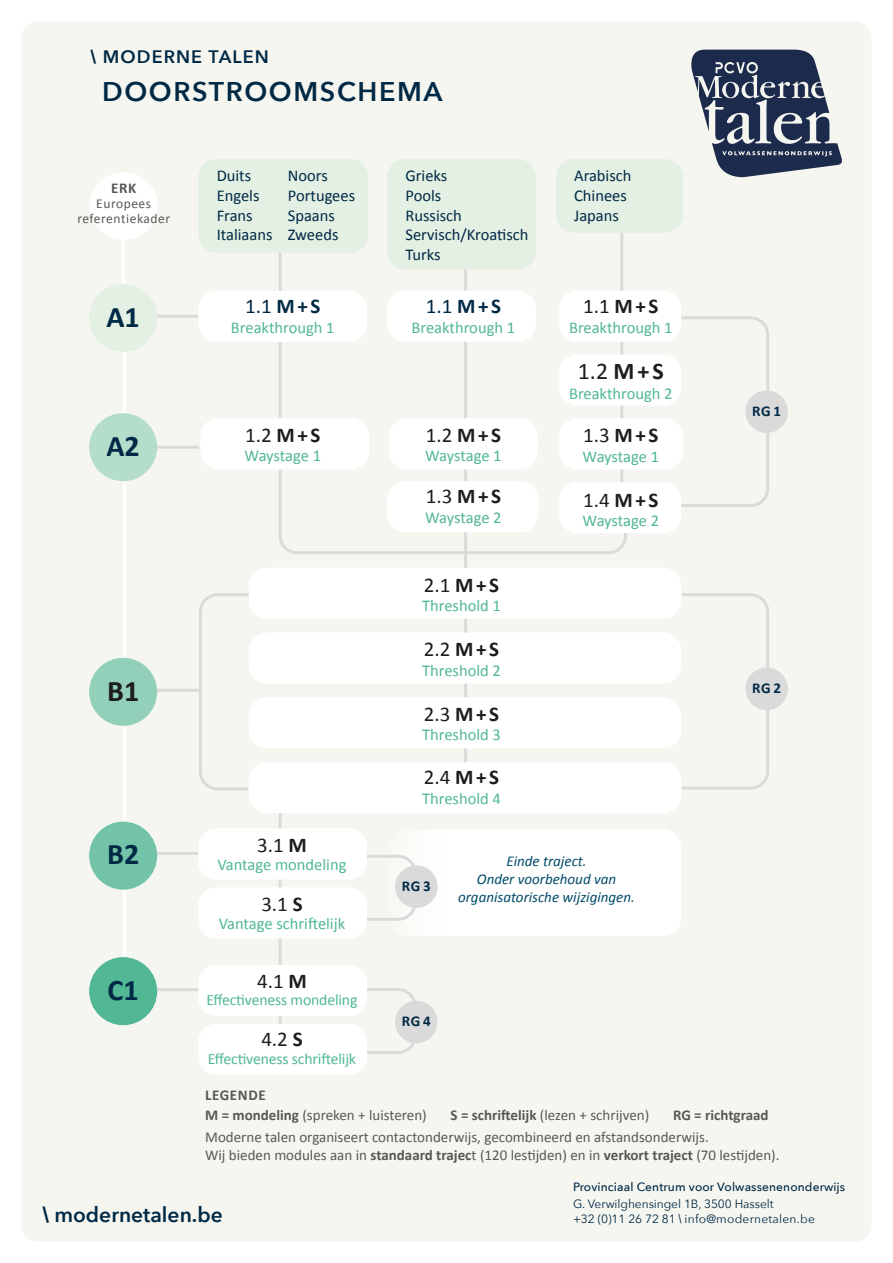
<style>
.page{position:relative;width:893px;height:1263px;background:#fff}
.page>*{position:absolute;margin:0;border:0;box-sizing:border-box;transform-origin:0 0}
.t1{font:700 30px "Calibri";color:#002945}
.t2{font:700 30px "Calibri";color:#1d1d1b}
.t3{font:600 27px "Avenir Next";letter-spacing:.06em;color:#002945}
.t4{font:24px "Calibri";color:#1d1d1b}
.t5{font:21px "Calibri";color:#1d1d1b}
.t6{font:600 21px "Avenir Next";color:#002945}
.t7{font:21px "Calibri";color:#002945}
.t8{font:600 18px "Avenir Next";letter-spacing:.06em;color:#002945}
.t9{font:16.5px "Calibri";color:#51b795}
.t10{font:16.5px/19.8px "Calibri";color:#002945}
.t11{font:15.75px "Calibri";letter-spacing:-.01em;color:#51b795}
.t12{font:15px/20.1px "Calibri";color:#575756}
.t13{font:italic 15px/18px "Calibri";color:#004b6a;text-align:center}
.t14{font:700 15px "Calibri";color:#575756}
.t15{font:700 15px "Calibri";letter-spacing:.03em;color:#002945}
.t16{font:13.5px/15px "Calibri";letter-spacing:.04em;color:#575756;text-align:center}
.t17{font:500 12px "Avenir Next";letter-spacing:.01em;color:#002945}
.t18{font:12px "Avenir Next";letter-spacing:.02em;color:#002945}
.t19{font:12px "Avenir Next";letter-spacing:-.005em;color:#002945}
.s1{font-family:"Avenir Next Condensed";font-weight:800}
.s2{font-weight:700}
.s3{font-family:"Avenir Next Condensed";font-weight:600}
</style>
<div class="page">
<div style="left:21px;top:21px;width:851px;height:1221px;background:#f6f6f1;border-radius:17px"></div>
<svg style="left:691px;top:50px;width:151px;height:127px"></svg>
<hr style="left:121px;top:233px;width:3px;height:51px;background:#fff">
<hr style="left:123px;top:352px;width:3px;height:61px;background:#fff">
<hr style="left:123px;top:482px;width:3px;height:176px;background:#fff">
<hr style="left:123px;top:890px;width:3px;height:67px;background:#fff">
<hr style="left:123px;top:726px;width:3px;height:96px;background:#fff">
<div style="left:389px;top:829px;width:292px;height:107px;background:#fff;border-radius:18px"></div>
<svg style="left:367px;top:988px;width:49px;height:66px"></svg>
<svg style="left:353px;top:853px;width:63px;height:69px"></svg>
<svg style="left:667px;top:316px;width:102px;height:191px"></svg>
<svg style="left:678px;top:593px;width:91px;height:197px"></svg>
<hr style="left:279px;top:807px;width:3px;height:258px;background:#dadada">
<hr style="left:464px;top:259px;width:3px;height:528px;background:#dadada">
<hr style="left:620px;top:233px;width:3px;height:255px;background:#dadada">
<svg style="left:278px;top:253px;width:349px;height:302px"></svg>
<hr style="left:157px;top:315px;width:42px;height:3px;background:#dadada">
<hr style="left:157px;top:446px;width:42px;height:3px;background:#dadada">
<hr style="left:157px;top:689px;width:42px;height:3px;background:#dadada">
<svg style="left:199px;top:593px;width:64px;height:198px"></svg>
<hr style="left:157px;top:852px;width:58px;height:3px;background:#dadada">
<hr style="left:157px;top:988px;width:58px;height:3px;background:#dadada">
<div style="left:198px;top:291px;width:169px;height:51px;background:#fff;border-radius:18px"></div>
<div style="left:200px;top:418px;width:169px;height:51px;background:#fff;border-radius:18px"></div>
<div style="left:198px;top:828px;width:169px;height:51px;background:#fff;border-radius:18px"></div>
<div style="left:198px;top:965px;width:169px;height:51px;background:#fff;border-radius:18px"></div>
<div style="left:198px;top:887px;width:169px;height:51px;background:#fff;border-radius:18px"></div>
<div style="left:198px;top:1024px;width:169px;height:51px;background:#fff;border-radius:18px"></div>
<div style="left:389px;top:418px;width:149px;height:51px;background:#fff;border-radius:18px"></div>
<div style="left:559px;top:418px;width:124px;height:51px;background:#fff;border-radius:18px"></div>
<div style="left:559px;top:291px;width:122px;height:51px;background:#fff;border-radius:18px"></div>
<div style="left:387px;top:291px;width:149px;height:51px;background:#fff;border-radius:18px"></div>
<div style="left:559px;top:355px;width:122px;height:51px;background:#fff;border-radius:18px"></div>
<div style="left:559px;top:482px;width:122px;height:51px;background:#fff;border-radius:18px"></div>
<div style="left:387px;top:481px;width:151px;height:51px;background:#fff;border-radius:18px"></div>
<div style="left:198px;top:159px;width:170px;height:94px;background:#e4f0e3;border-radius:18px"></div>
<div style="left:387px;top:159px;width:149px;height:111px;background:#e4f0e3;border-radius:18px"></div>
<div style="left:556px;top:159px;width:127px;height:74px;background:#e4f0e3;border-radius:18px"></div>
<div style="left:249px;top:568px;width:432px;height:51px;background:#fff;border-radius:18px"></div>
<div style="left:249px;top:632px;width:432px;height:51px;background:#fff;border-radius:18px"></div>
<div style="left:249px;top:697px;width:432px;height:51px;background:#fff;border-radius:18px"></div>
<div style="left:249px;top:762px;width:432px;height:51px;background:#fff;border-radius:18px"></div>
<div style="left:89px;top:284px;width:68px;height:68px;background:#e4f0e3;border-radius:50%"></div>
<div style="left:89px;top:413px;width:68px;height:68px;background:#b4ddcc;border-radius:50%"></div>
<div style="left:89px;top:658px;width:68px;height:68px;background:#93d0b9;border-radius:50%"></div>
<div style="left:89px;top:822px;width:68px;height:68px;background:#72c3a7;border-radius:50%"></div>
<div style="left:89px;top:957px;width:68px;height:68px;background:#51b795;border-radius:50%"></div>
<div style="left:90px;top:172px;width:68px;height:68px;background:#fff;border-radius:50%"></div>
<div style="left:745px;top:390px;width:43px;height:43px;background:#dadada;border-radius:50%"></div>
<div style="left:745px;top:667px;width:43px;height:43px;background:#dadada;border-radius:50%"></div>
<div style="left:395px;top:865px;width:43px;height:43px;background:#dadada;border-radius:50%"></div>
<div style="left:395px;top:1001px;width:43px;height:42px;background:#dadada;border-radius:50%"></div>
<p class="t8" style="left:90px;top:42px;width:180px"><span class="s1">\</span> MODERNE TALEN</p>
<h2 class="t3" style="left:102px;top:69px;width:342px">DOORSTROOMSCHEMA</h2>
<p class="t14" style="left:111px;top:178px;width:27px">ERK</p>
<p class="t16" style="left:77px;top:196px;width:94px">Europees referentiekader</p>
<h1 class="t1" style="left:106px;top:297px;width:35px">A1</h1>
<h1 class="t1" style="left:106px;top:427px;width:35px">A2</h1>
<h1 class="t2" style="left:107px;top:671px;width:34px">B1</h1>
<h1 class="t1" style="left:107px;top:835px;width:34px">B2</h1>
<h1 class="t1" style="left:108px;top:971px;width:33px">C1</h1>
<p class="t10" style="left:217px;top:166px;width:57px">Duits<br>Engels<br>Frans<br>Italiaans</p>
<p class="t10" style="left:405px;top:166px;width:124px">Grieks<br>Pools<br>Russisch<br>Servisch/Kroatisch<br>Turks</p>
<p class="t10" style="left:574px;top:166px;width:59px">Arabisch<br>Chinees<br>Japans</p>
<p class="t10" style="left:288px;top:166px;width:69px">Noors<br>Portugees<br>Spaans<br>Zweeds</p>
<h3 class="t7" style="left:245px;top:293px;width:77px">1.1 <span class="s2">M + S</span></h3>
<p class="t9" style="left:231px;top:317px;width:105px">Breakthrough 1</p>
<h3 class="t5" style="left:245px;top:421px;width:77px">1.2 <span class="s2">M + S</span></h3>
<p class="t9" style="left:245px;top:445px;width:78px">Waystage 1</p>
<h3 class="t5" style="left:257px;top:831px;width:51px">3.1 <span class="s2">M</span></h3>
<p class="t9" style="left:217px;top:854px;width:131px">Vantage mondeling</p>
<h3 class="t5" style="left:261px;top:890px;width:43px">3.1 <span class="s2">S</span></h3>
<p class="t9" style="left:219px;top:913px;width:128px">Vantage schriftelijk</p>
<h3 class="t5" style="left:257px;top:967px;width:51px">4.1 <span class="s2">M</span></h3>
<p class="t11" style="left:206px;top:990px;width:153px">Effectiveness mondeling</p>
<h3 class="t5" style="left:261px;top:1026px;width:43px">4.2 <span class="s2">S</span></h3>
<p class="t11" style="left:208px;top:1048px;width:150px">Effectiveness schriftelijk</p>
<h3 class="t7" style="left:426px;top:293px;width:77px">1.1 <span class="s2">M + S</span></h3>
<p class="t9" style="left:412px;top:317px;width:105px">Breakthrough 1</p>
<h3 class="t5" style="left:426px;top:421px;width:77px">1.2 <span class="s2">M + S</span></h3>
<p class="t9" style="left:425px;top:445px;width:78px">Waystage 1</p>
<h3 class="t5" style="left:426px;top:483px;width:77px">1.3 <span class="s2">M + S</span></h3>
<p class="t9" style="left:425px;top:507px;width:78px">Waystage 2</p>
<h3 class="t5" style="left:424px;top:571px;width:77px">2.1 <span class="s2">M + S</span></h3>
<p class="t9" style="left:422px;top:595px;width:80px">Threshold 1</p>
<h3 class="t5" style="left:424px;top:636px;width:77px">2.2 <span class="s2">M + S</span></h3>
<p class="t9" style="left:422px;top:660px;width:80px">Threshold 2</p>
<h3 class="t5" style="left:424px;top:700px;width:77px">2.3 <span class="s2">M + S</span></h3>
<p class="t9" style="left:422px;top:724px;width:80px">Threshold 3</p>
<h3 class="t5" style="left:424px;top:764px;width:77px">2.4 <span class="s2">M + S</span></h3>
<p class="t9" style="left:422px;top:788px;width:80px">Threshold 4</p>
<h3 class="t5" style="left:583px;top:293px;width:77px">1.1 <span class="s2">M + S</span></h3>
<p class="t9" style="left:569px;top:317px;width:105px">Breakthrough 1</p>
<h3 class="t4" style="left:578px;top:356px;width:88px">1.2 <span class="s2">M + S</span></h3>
<p class="t9" style="left:569px;top:383px;width:105px">Breakthrough 2</p>
<h3 class="t5" style="left:583px;top:422px;width:77px">1.3 <span class="s2">M + S</span></h3>
<p class="t9" style="left:583px;top:446px;width:78px">Waystage 1</p>
<h3 class="t5" style="left:583px;top:486px;width:77px">1.4 <span class="s2">M + S</span></h3>
<p class="t9" style="left:583px;top:510px;width:78px">Waystage 2</p>
<p class="t15" style="left:402px;top:876px;width:31px">RG 3</p>
<p class="t13" style="left:458px;top:851px;width:178px">Einde traject.<br>Onder voorbehoud van organisatorische wijzigingen.</p>
<p class="t15" style="left:402px;top:1012px;width:31px">RG 4</p>
<p class="t15" style="left:752px;top:401px;width:31px">RG 1</p>
<p class="t15" style="left:752px;top:678px;width:31px">RG 2</p>
<p class="t12" style="left:205px;top:1085px;width:223px"><span class="s2">LEGENDE<br>M = mondeling</span> (spreken + luisteren)</p>
<p class="t12" style="left:451px;top:1105px;width:200px"><span class="s2">S = schriftelijk</span> (lezen + schrijven)</p>
<p class="t14" style="left:673px;top:1105px;width:97px">RG = richtgraad</p>
<p class="t12" style="left:205px;top:1128px;width:576px;line-height:18px">Moderne talen organiseert contactonderwijs, gecombineerd en afstandsonderwijs.<br>Wij bieden modules aan in <span class="s2">standaard trajec</span>t (120 lestijden) en in <span class="s2">verkort traject</span> (70 lestijden).</p>
<p class="t17" style="left:573px;top:1176px;width:274px">Provinciaal Centrum voor Volwassenenonderwijs</p>
<p class="t19" style="left:573px;top:1194px;width:202px">G. Verwilghensingel 1B, 3500 Hasselt</p>
<h3 class="t6" style="left:43px;top:1197px;width:182px"><span class="s1">\</span> modernetalen.be</h3>
<p class="t18" style="left:573px;top:1208px;width:243px">+32 (0)11 26 72 81 <span class="s3">\</span> info@modernetalen.be</p>
</div>
